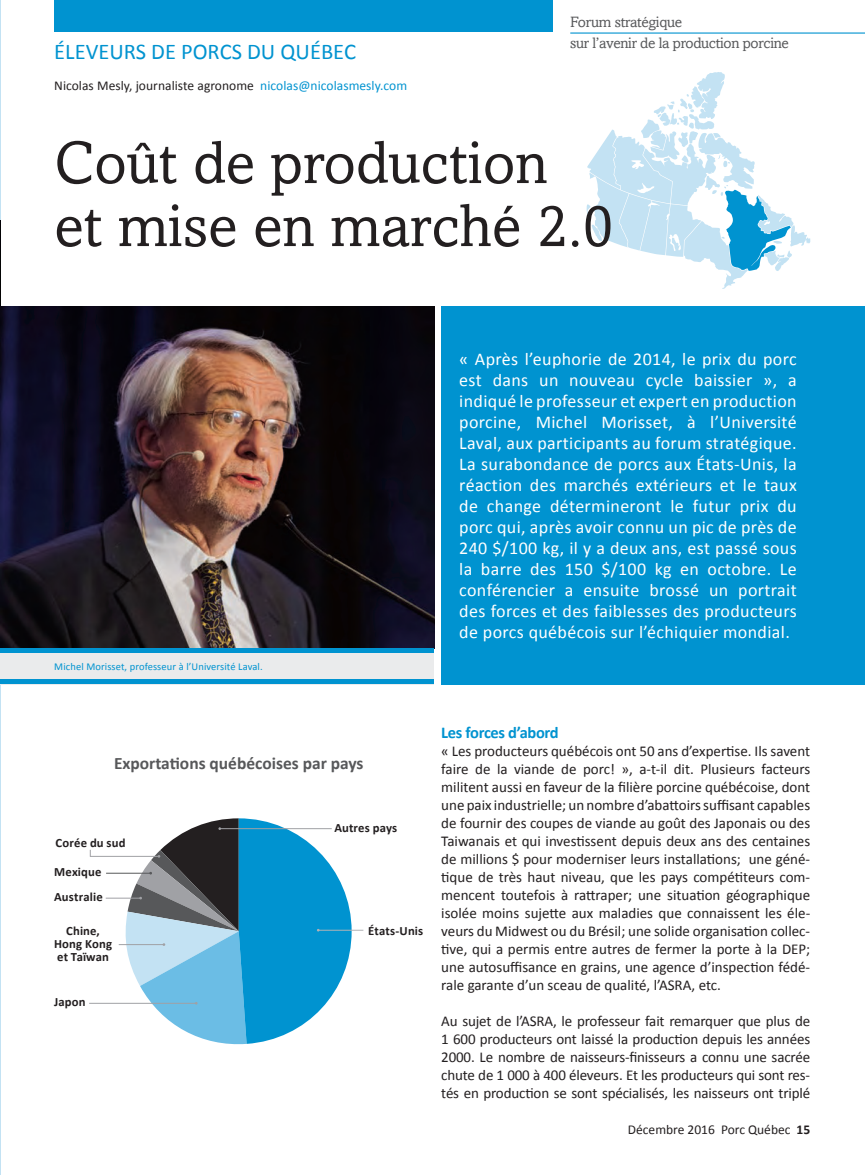
<style>
.page{position:relative;width:865px;height:1175px;background:#fff}
.page>*{position:absolute;margin:0;border:0;box-sizing:border-box;transform-origin:0 0}
.t1{font:60px/63px "Amasis";color:#231f20}
.t2{font:22.5px "Calibri";color:#0093d0}
.t3{font:18px/21px "Calibri";letter-spacing:.02em;color:#fff;text-align:justify}
.t4{font:700 17.4px "Calibri";color:#57585a}
.t5{font:700 16.5px "Calibri";letter-spacing:-.02em;color:#0093d0}
.t6{font:15px/18px "Calibri";color:#231f20;text-align:justify}
.t7{font:15px/21px "Amasis";letter-spacing:-.02em;color:#57585a}
.t8{font:13.5px "Calibri";letter-spacing:.005em;color:#231f20}
.t9{font:700 12.75px/12.8px "Calibri";letter-spacing:.01em;color:#231f20;text-align:center}
.t10{font:10.5px "Calibri";letter-spacing:.01em;color:#0093d0}
.s1{color:#0093d0}
.s2{font-weight:700}
</style>
<div class="page">
<svg style="left:586px;top:72px;width:224px;height:217px"></svg>
<hr style="left:0;top:0;width:1px;height:1175px;background:#c3e2f3">
<div style="left:54px;top:0;width:498px;height:32px;background:#0093d0"></div>
<hr style="left:570px;top:32px;width:295px;height:2px;background:#0093d0">
<img style="left:0;top:221px;width:1px;height:85px">
<div style="left:441px;top:306px;width:423px;height:378px;background:#0093d0"></div>
<img style="left:0;top:306px;width:434px;height:342px">
<div style="left:0;top:648px;width:434px;height:36px;background:#eaebec"></div>
<div style="left:0;top:648px;width:434px;height:5px;background:#0093d0"></div>
<hr style="left:0;top:680px;width:434px;height:4px;background:#0093d0">
<hr style="left:119px;top:944px;width:44px;height:1px;background:#a0a1a5">
<hr style="left:106px;top:898px;width:34px;height:1px;background:#a0a1a5">
<hr style="left:90px;top:856px;width:68px;height:1px;background:#a0a1a5">
<hr style="left:106px;top:873px;width:44px;height:1px;background:#57585a">
<hr style="left:89px;top:1003px;width:107px;height:1px;background:#a0a1a5">
<hr style="left:319px;top:930px;width:44px;height:1px;background:#b1b2b6">
<svg style="left:123px;top:818px;width:229px;height:227px"></svg>
<p class="t2" style="left:54px;top:37px;width:303px">ÉLEVEURS DE PORCS DU QUÉBEC</p>
<p class="t8" style="left:54px;top:77px;width:354px">Nicolas Mesly, journaliste agronome <span class="s1">nicolas@nicolasmesly.com</span></p>
<p class="t7" style="left:570px;top:11px;width:220px">Forum stratégique<br>sur l’avenir de la production porcine</p>
<p class="t1" style="left:54px;top:130px;width:561px">Coût de production<br>et mise en marché 2.0</p>
<p class="t10" style="left:54px;top:660px;width:210px">Michel Morisset, professeur à l’Université Laval.</p>
<p class="t3" style="left:459px;top:349px;width:339px">« Après l’euphorie de 2014, le prix du porc est dans un nouveau cycle baissier », a indiqué le professeur et expert en production porcine, Michel Morisset, à l’Université Laval, aux participants au forum stratégique.<br>La surabondance de porcs aux États-Unis, la réaction des marchés extérieurs et le taux de change détermineront le futur prix du porc qui, après avoir connu un pic de près de 240 $/100 kg, il y a deux ans, est passé sous la barre des 150 $/100 kg en octobre. Le conférencier a ensuite brossé un portrait des forces et des faiblesses des producteurs de porcs québécois sur l’échiquier mondial.</p>
<p class="t4" style="left:114px;top:753px;width:251px">Exporta ons québécoises par pays</p>
<p class="t9" style="left:56px;top:836px;width:71px">Corée du sud</p>
<p class="t9" style="left:54px;top:865px;width:49px">Mexique</p>
<p class="t9" style="left:54px;top:890px;width:50px">Australie</p>
<p class="t9" style="left:54px;top:924px;width:59px">Chine,<br>Hong Kong et Taïwan</p>
<p class="t9" style="left:54px;top:995px;width:33px">Japon</p>
<p class="t9" style="left:334px;top:821px;width:64px">Autres pays</p>
<p class="t9" style="left:368px;top:924px;width:56px">États-Unis</p>
<p class="t5" style="left:441px;top:722px;width:119px">Les forces d’abord</p>
<p class="t6" style="left:441px;top:742px;width:370px">« Les producteurs québécois ont 50 ans d’exper se. Ils savent</p>
<p class="t6" style="left:441px;top:760px;width:370px">faire de la viande de porc! », a-t-il dit. Plusieurs facteurs</p>
<p class="t6" style="left:441px;top:778px;width:370px">militent aussi en faveur de la filière porcine québécoise, dont</p>
<p class="t6" style="left:441px;top:796px;width:370px">une paix industrielle; un nombre d’aba"oirs suffisant capables</p>
<p class="t6" style="left:441px;top:814px;width:370px">de fournir des coupes de viande au goût des Japonais ou des</p>
<p class="t6" style="left:441px;top:832px;width:370px">Taiwanais et qui inves ssent depuis deux ans des centaines</p>
<p class="t6" style="left:441px;top:850px;width:370px">de millions $ pour moderniser leurs installa ons; une géné-</p>
<p class="t6" style="left:450px;top:868px;width:362px">que de très haut niveau, que les pays compé teurs com-</p>
<p class="t6" style="left:441px;top:886px;width:370px">mencent toutefois à ra"raper; une situa on géographique</p>
<p class="t6" style="left:441px;top:904px;width:370px">isolée moins suje"e aux maladies que connaissent les éle-</p>
<p class="t6" style="left:441px;top:922px;width:370px">veurs du Midwest ou du Brésil; une solide organisa on collec-</p>
<p class="t6" style="left:450px;top:940px;width:362px">ve, qui a permis entre autres de fermer la porte à la DEP;</p>
<p class="t6" style="left:441px;top:958px;width:370px">une autosuffisance en grains, une agence d’inspec on fédé-</p>
<p class="t6" style="left:441px;top:976px;width:281px">rale garante d’un sceau de qualité, l’ASRA, etc.</p>
<p class="t6" style="left:441px;top:1012px;width:370px">Au sujet de l’ASRA, le professeur fait remarquer que plus de 1 600 producteurs ont laissé la produc on depuis les années 2000. Le nombre de naisseurs-finisseurs a connu une sacrée chute de 1 000 à 400 éleveurs. Et les producteurs qui sont res&shy;tés en produc on se sont spécialisés, les naisseurs ont triplé</p>
<p class="t8" style="left:628px;top:1121px;width:184px">Décembre 2016 Porc Québec <span class="s2">15</span></p>
</div>
